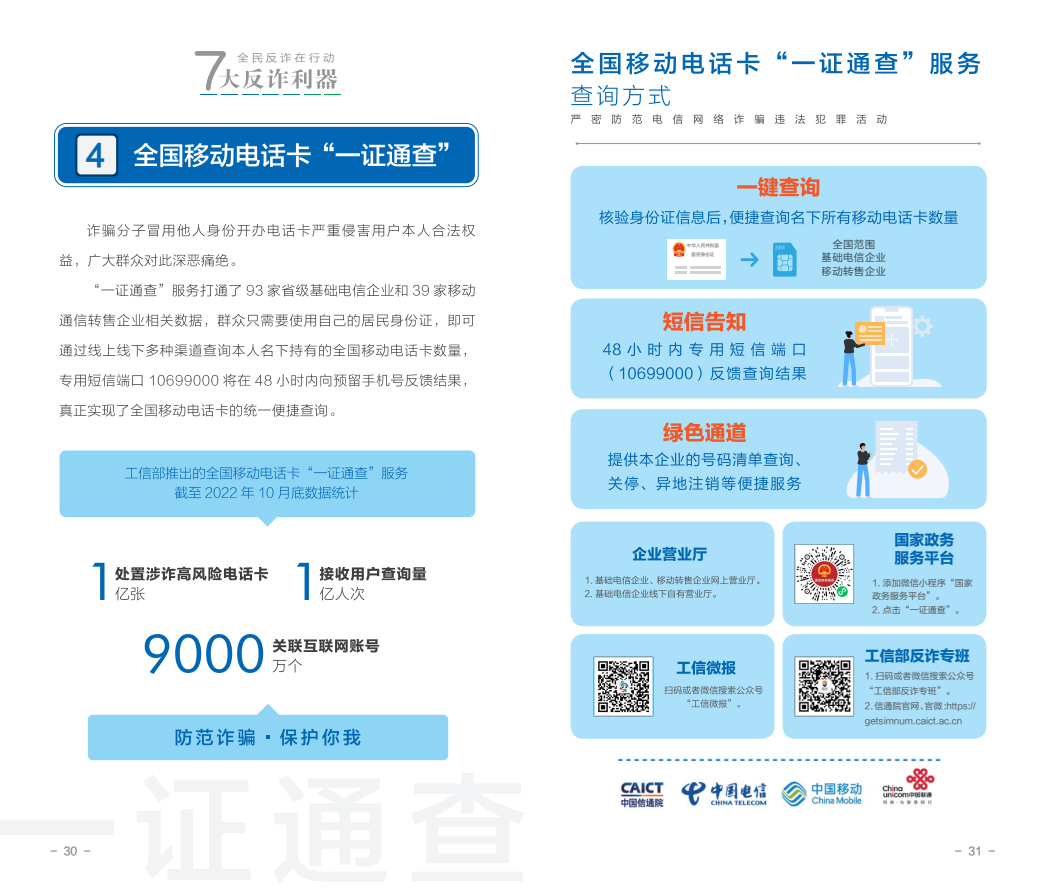
<style>
.page{position:relative;width:1046px;height:893px;background:#fff}
.page>*{position:absolute;margin:0;border:0;box-sizing:border-box;transform-origin:0 0}
.t1{font:30px "FZLTZHK GBK1 0";color:#0166b3}
.目录{font:15px "FZLTDHK GBK1 0";color:#0166b3}
.t2{font:11.25px "FZLTHK GBK1 0";color:#6c6d70}
.t3{font:10.5px/13.5px "FZLTHK GBK1 0";letter-spacing:.02em;color:#57585a;text-align:center}
.t4{font:9px/15px "FZLTHK GBK1 0";color:#57585a}
.t5{font:4.5px "FZLTHK GBK1 0";letter-spacing:.02em;color:#57585a}
</style>
<div class="page">
<div style="left:783px;top:522px;width:203px;height:104px;background:#aae0f9;border-radius:13px"></div>
<svg style="left:794px;top:544px;width:60px;height:60px;background:#cbc0be"></svg>
<div style="left:571px;top:166px;width:416px;height:123px;background:#aae0f9;border-radius:13px"></div>
<div style="left:571px;top:299px;width:416px;height:99px;background:#aae0f9;border-radius:13px"></div>
<div style="left:571px;top:409px;width:416px;height:100px;background:#aae0f9;border-radius:13px"></div>
<div style="left:571px;top:522px;width:203px;height:104px;background:#aae0f9;border-radius:13px"></div>
<div style="left:571px;top:634px;width:203px;height:105px;background:#aae0f9;border-radius:13px"></div>
<div style="left:58px;top:127px;width:417px;height:56px;background:#0166b3;border-radius:9px"></div>
<div style="left:54px;top:123px;width:424px;height:64px;border:1px solid #0166b3;border-radius:12px"></div>
<svg style="left:195px;top:51px;width:145px;height:44px"></svg>
<svg style="left:75px;top:134px;width:43px;height:42px"></svg>
<div style="left:77px;top:136px;width:39px;height:38px;background:#f2f3f4;border-radius:4px"></div>
<svg style="left:134px;top:142px;width:314px;height:25px"></svg>
<svg style="left:60px;top:404px;width:274px;height:13px"></svg>
<svg style="left:60px;top:374px;width:406px;height:13px"></svg>
<svg style="left:60px;top:344px;width:406px;height:13px"></svg>
<svg style="left:60px;top:314px;width:415px;height:13px"></svg>
<svg style="left:95px;top:284px;width:380px;height:13px"></svg>
<svg style="left:60px;top:254px;width:175px;height:13px"></svg>
<svg style="left:87px;top:224px;width:388px;height:13px"></svg>
<div style="left:0;top:820px;width:114px;height:14px;background:#f2f3f4"></div>
<svg style="left:137px;top:775px;width:113px;height:104px"></svg>
<svg style="left:274px;top:775px;width:113px;height:108px"></svg>
<svg style="left:411px;top:773px;width:113px;height:108px"></svg>
<div style="left:60px;top:450px;width:415px;height:67px;background:#8dd4f5;border-radius:6px"></div>
<svg style="left:175px;top:486px;width:183px;height:41px"></svg>
<svg style="left:125px;top:466px;width:283px;height:13px"></svg>
<div style="left:88px;top:715px;width:360px;height:45px;background:#8dd4f5;border-radius:5px"></div>
<svg style="left:176px;top:704px;width:184px;height:42px"></svg>
<svg style="left:92px;top:563px;width:12px;height:37px"></svg>
<svg style="left:297px;top:563px;width:12px;height:37px"></svg>
<svg style="left:145px;top:634px;width:118px;height:40px"></svg>
<svg style="left:115px;top:567px;width:153px;height:14px"></svg>
<svg style="left:320px;top:567px;width:106px;height:14px"></svg>
<svg style="left:273px;top:639px;width:106px;height:14px"></svg>
<svg style="left:115px;top:587px;width:30px;height:13px"></svg>
<svg style="left:320px;top:587px;width:45px;height:13px"></svg>
<svg style="left:273px;top:659px;width:29px;height:13px"></svg>
<svg style="left:571px;top:85px;width:99px;height:21px"></svg>
<svg style="left:571px;top:51px;width:409px;height:23px"></svg>
<svg style="left:571px;top:114px;width:315px;height:10px"></svg>
<hr style="left:577px;top:143px;width:402px;height:1px;background:#939598">
<img style="left:618px;top:758px;width:323px;height:50px">
<svg style="left:737px;top:177px;width:82px;height:20px"></svg>
<svg style="left:663px;top:312px;width:82px;height:19px"></svg>
<svg style="left:663px;top:422px;width:83px;height:20px"></svg>
<svg style="left:677px;top:661px;width:59px;height:14px"></svg>
<svg style="left:632px;top:547px;width:75px;height:14px"></svg>
<svg style="left:599px;top:210px;width:359px;height:15px"></svg>
<svg style="left:610px;top:366px;width:196px;height:15px"></svg>
<svg style="left:603px;top:342px;width:202px;height:14px"></svg>
<svg style="left:608px;top:476px;width:193px;height:14px"></svg>
<svg style="left:608px;top:452px;width:192px;height:14px"></svg>
<svg style="left:664px;top:686px;width:99px;height:22px"></svg>
<svg style="left:585px;top:576px;width:175px;height:22px"></svg>
<svg style="left:846px;top:421px;width:103px;height:77px"></svg>
<svg style="left:838px;top:306px;width:104px;height:81px"></svg>
<div style="left:668px;top:239px;width:58px;height:41px;background:#fff"></div>
<img style="left:672px;top:242px;width:14px;height:15px">
<hr style="left:690px;top:266px;width:31px;height:3px;background:#d2d2d3">
<svg style="left:675px;top:266px;width:12px;height:7px"></svg>
<hr style="left:690px;top:271px;width:31px;height:2px;background:#d2d2d3">
<svg style="left:773px;top:243px;width:24px;height:34px"></svg>
<svg style="left:741px;top:252px;width:18px;height:15px"></svg>
<div style="left:783px;top:634px;width:203px;height:105px;background:#aae0f9;border-radius:13px"></div>
<svg style="left:794px;top:657px;width:60px;height:59px;background:#9a9ea0"></svg>
<svg style="left:595px;top:658px;width:57px;height:57px;background:#9c9c9d"></svg>
<p class="t1" style="left:86px;top:139px;width:21px">4</p>
<p class="t5" style="left:687px;top:243px;width:34px">中华人民共和国</p>
<p class="t5" style="left:692px;top:252px;width:24px">居民身份证</p>
<p class="t3" style="left:822px;top:238px;width:66px">全国范围<br>基础电信企业移动转售企业</p>
<p class="目录" style="left:894px;top:532px;width:61px">国家政务</p>
<p class="目录" style="left:894px;top:550px;width:61px">服务平台</p>
<p class="t4" style="left:872px;top:576px;width:102px;line-height:13.5px">1. 添加微信小程序“国家政务服务平台”。</p>
<p class="t4" style="left:872px;top:602px;width:93px">2. 点击“一证通查”。</p>
<p class="目录" style="left:865px;top:648px;width:106px">工信部反诈专班</p>
<p class="t4" style="left:865px;top:668px;width:111px">1. 扫码或者微信搜索公众号“工信部反诈专班”。</p>
<p class="t4" style="left:865px;top:698px;width:112px">2. 信通院官网、官微 :https:// getsimnum.caict.ac.cn</p>
<p class="t2" style="left:50px;top:845px;width:42px">- 30 -</p>
<p class="t2" style="left:955px;top:845px;width:42px">- 31 -</p>
</div>
